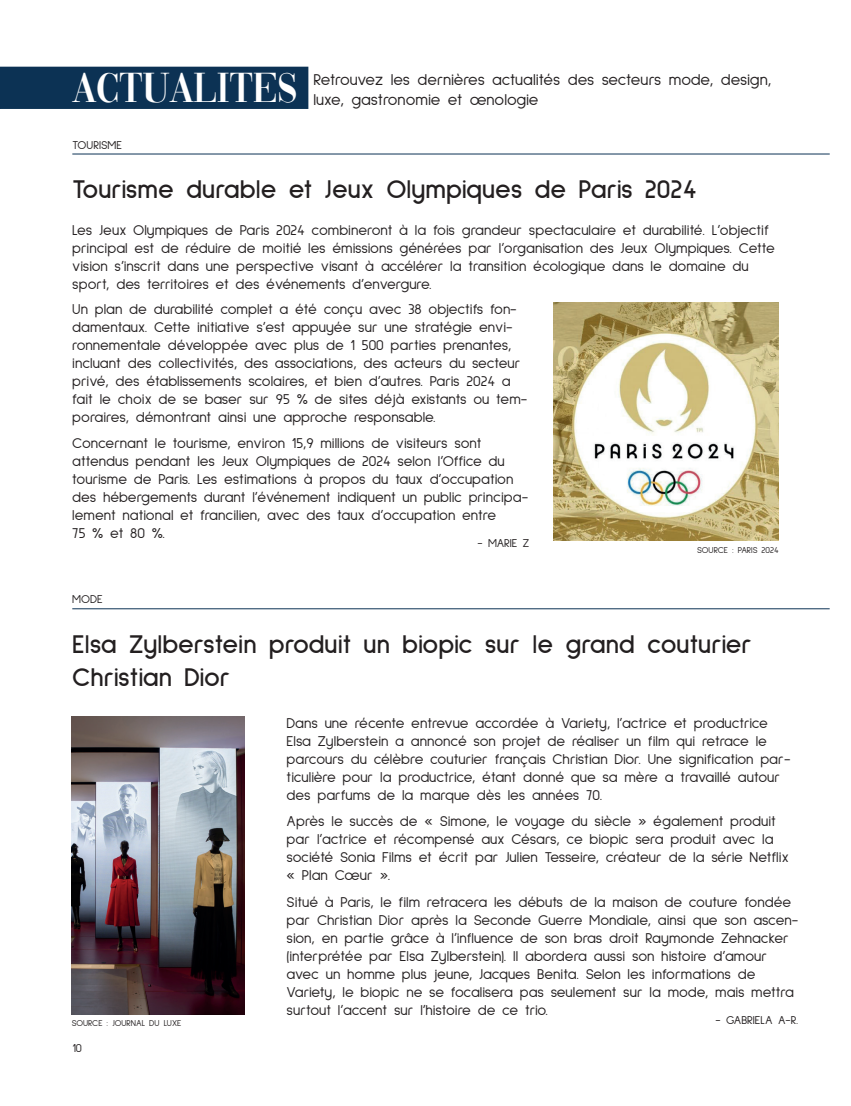
<style>
.page{position:relative;width:851px;height:1106px;background:#fff}
.page>*{position:absolute;margin:0;border:0;box-sizing:border-box;transform-origin:0 0}
.t1{font:43.5px "Vogue";color:#fff}
.t2{font:700 27px/32.4px "Sulphur Point";color:#231f20}
.t3{font:16.5px "Sulphur Point";color:#231f20}
.t4{font:15px/18px "Sulphur Point";color:#231f20}
.t5{font:12px "Sulphur Point";color:#231f20}
.t6{font:9px "Sulphur Point";color:#231f20}
</style>
<div class="page">
<div style="left:0;top:67px;width:307px;height:41px;background:#0c3254"></div>
<div style="left:0;top:67px;width:308px;height:42px;border:2px solid #0c3254"></div>
<hr style="left:72px;top:608px;width:757px;height:1px;background:#0c3254">
<hr style="left:72px;top:154px;width:757px;height:1px;background:#0c3254">
<img style="left:553px;top:303px;width:225px;height:237px">
<img style="left:72px;top:716px;width:172px;height:298px">
<h1 class="t1" style="left:72px;top:72px;width:227px">ACTUALITES</h1>
<p class="t3" style="left:313px;top:71px;width:459px">Retrouvez les dernières actualités des secteurs mode, design,</p>
<p class="t3" style="left:313px;top:90px;width:226px">luxe, gastronomie et œnologie</p>
<p class="t5" style="left:72px;top:138px;width:51px">TOURISME</p>
<h2 class="t2" style="left:72px;top:172px;width:625px">Tourisme durable et Jeux Olympiques de Paris 2024</h2>
<p class="t4" style="left:72px;top:221px;width:704px">Les Jeux Olympiques de Paris 2024 combineront à la fois grandeur spectaculaire et durabilité. L’objectif principal est de réduire de moitié les émissions générées par l’organisation des Jeux Olympiques. Cette vision s’inscrit dans une perspective visant à accélérer la transition écologique dans le domaine du sport, des territoires et des événements d’envergure.</p>
<p class="t4" style="left:72px;top:300px;width:456px">Un plan de durabilité complet a été conçu avec 38 objectifs fon&shy;damentaux. Cette initiative s’est appuyée sur une stratégie envi&shy;ronnementale développée avec plus de 1 500 parties prenantes, incluant des collectivités, des associations, des acteurs du secteur privé, des établissements scolaires, et bien d’autres. Paris 2024 a fait le choix de se baser sur 95 % de sites déjà existants ou tem&shy;poraires, démontrant ainsi une approche responsable.</p>
<p class="t4" style="left:72px;top:434px;width:457px">Concernant le tourisme, environ 15,9 millions de visiteurs sont attendus pendant les Jeux Olympiques de 2024 selon l’Office du tourisme de Paris. Les estimations à propos du taux d’occupation des hébergements durant l’événement indiquent un public principa&shy;lement national et francilien, avec des taux d’occupation entre<br>75 % et 80 %.</p>
<p class="t5" style="left:477px;top:537px;width:53px">- MARIE Z</p>
<p class="t6" style="left:697px;top:545px;width:83px">SOURCE : PARIS 2024</p>
<p class="t5" style="left:72px;top:592px;width:32px">MODE</p>
<h2 class="t2" style="left:72px;top:628px;width:681px">Elsa Zylberstein produit un biopic sur le grand couturier<br>Christian Dior</h2>
<p class="t6" style="left:72px;top:1018px;width:111px">SOURCE : JOURNAL DU LUXE</p>
<p class="t5" style="left:72px;top:1041px;width:11px">10</p>
<p class="t4" style="left:286px;top:713px;width:505px">Dans une récente entrevue accordée à Variety, l’actrice et productrice Elsa Zylberstein a annoncé son projet de réaliser un film qui retrace le parcours du célèbre couturier français Christian Dior. Une signification par&shy;ticulière pour la productrice, étant donné que sa mère a travaillé autour des parfums de la marque dès les années 70.</p>
<p class="t4" style="left:286px;top:812px;width:503px">Après le succès de « Simone, le voyage du siècle » également produit par l’actrice et récompensé aux Césars, ce biopic sera produit avec la société Sonia Films et écrit par Julien Tesseire, créateur de la série Netflix « Plan Cœur ».</p>
<p class="t4" style="left:286px;top:892px;width:513px">Situé à Paris, le film retracera les débuts de la maison de couture fondée par Christian Dior après la Seconde Guerre Mondiale, ainsi que son ascen&shy;sion, en partie grâce à l’influence de son bras droit Raymonde Zehnacker (interprétée par Elsa Zylberstein). Il abordera aussi son histoire d’amour avec un homme plus jeune, Jacques Benita. Selon les informations de Variety, le biopic ne se focalisera pas seulement sur la mode, mais mettra surtout l’accent sur l’histoire de ce trio.</p>
<p class="t5" style="left:715px;top:1012px;width:84px">- GABRIELA A-R.</p>
</div>
